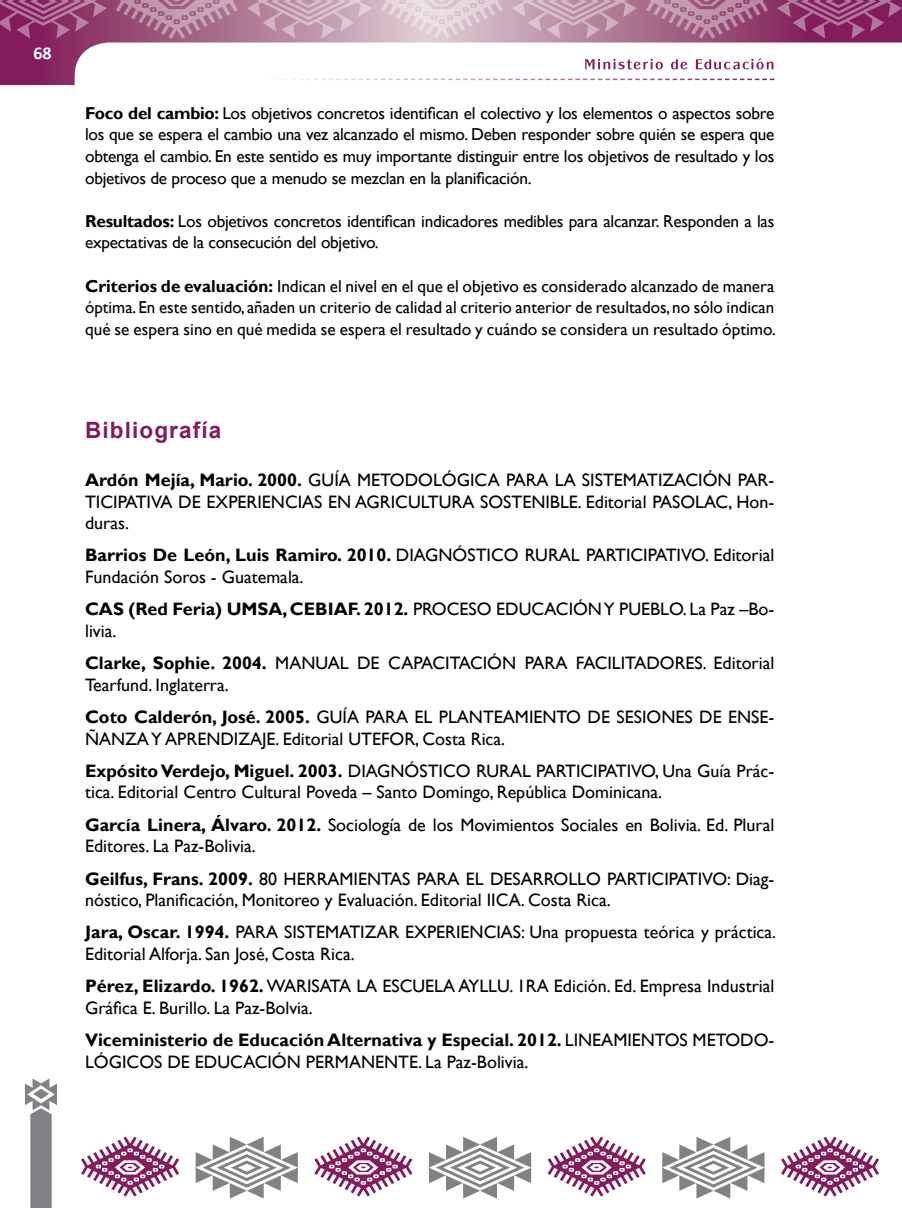
<style>
.page{position:relative;width:902px;height:1208px;background:#fff}
.page>*{position:absolute;margin:0;border:0;box-sizing:border-box;transform-origin:0 0}
.t1{font:700 22.5px "Arial";letter-spacing:.05em;color:#831c5c}
.t2{font:18px/21.6px "Gill Sans";color:#000}
.t3{font:700 18px "Calibri";color:#fff}
.t4{font:17.25px/21.6px "Gill Sans";letter-spacing:-.015em;color:#000;text-align:justify}
.s1{font-weight:700}
</style>
<div class="page">
<svg style="left:0;top:0;width:901px;height:85px"></svg>
<svg style="left:25px;top:1078px;width:32px;height:130px"></svg>
<svg style="left:89px;top:79px;width:685px;height:1px"></svg>
<svg style="left:81px;top:1136px;width:98px;height:60px"></svg>
<svg style="left:314px;top:1136px;width:98px;height:60px"></svg>
<svg style="left:547px;top:1136px;width:98px;height:60px"></svg>
<svg style="left:781px;top:1136px;width:98px;height:60px"></svg>
<svg style="left:195px;top:1136px;width:103px;height:62px"></svg>
<svg style="left:429px;top:1136px;width:102px;height:62px"></svg>
<svg style="left:662px;top:1136px;width:102px;height:62px"></svg>
<svg style="left:381px;top:0;width:122px;height:39px;background:#ddc9d2"></svg>
<svg style="left:116px;top:0;width:122px;height:39px;background:#ad7592"></svg>
<svg style="left:645px;top:0;width:123px;height:39px;background:#a86c8c"></svg>
<svg style="left:247px;top:0;width:125px;height:39px;background:#c6a1b3"></svg>
<svg style="left:0;top:0;width:107px;height:39px;background:#954374"></svg>
<svg style="left:776px;top:0;width:125px;height:39px;background:#91396f"></svg>
<svg style="left:512px;top:0;width:125px;height:39px;background:#c199ac"></svg>
<svg style="left:585px;top:58px;width:188px;height:11px"></svg>
<p class="t3" style="left:33px;top:41px;width:20px">68</p>
<p class="t4" style="left:85px;top:103px;width:690px"><span class="s1">Foco del cambio:</span> Los objetivos concretos identifican el colectivo y los elementos o aspectos sobre los que se espera el cambio una vez alcanzado el mismo. Deben responder sobre quién se espera que obtenga el cambio. En este sentido es muy importante distinguir entre los objetivos de resultado y los objetivos de proceso que a menudo se mezclan en la planificación.</p>
<p class="t4" style="left:85px;top:210px;width:690px"><span class="s1">Resultados:</span> Los objetivos concretos identifican indicadores medibles para alcanzar. Responden a las expectativas de la consecución del objetivo.</p>
<p class="t4" style="left:85px;top:275px;width:692px"><span class="s1">Criterios de evaluación:</span> Indican el nivel en el que el objetivo es considerado alcanzado de manera óptima. En este sentido, añaden un criterio de calidad al criterio anterior de resultados, no sólo indican qué se espera sino en qué medida se espera el resultado y cuándo se considera un resultado óptimo.</p>
<p class="t1" style="left:85px;top:415px;width:138px">Bibliografía</p>
<p class="t2" style="left:85px;top:469px;width:690px;text-align:justify"><span class="s1">Ardón Mejía, Mario. 2000.</span> GUÍA METODOLÓGICA PARA LA SISTEMATIZACIÓN PAR-TICIPATIVA DE EXPERIENCIAS EN AGRICULTURA SOSTENIBLE. Editorial PASOLAC, Hon&shy;duras.</p>
<p class="t2" style="left:85px;top:545px;width:690px"><span class="s1">Barrios De León, Luis Ramiro. 2010.</span> DIAGNÓSTICO RURAL PARTICIPATIVO. Editorial<br>Fundación Soros - Guatemala.</p>
<p class="t2" style="left:85px;top:599px;width:690px"><span class="s1">CAS (Red Feria) UMSA, CEBIAF. 2012.</span> PROCESO EDUCACIÓN Y PUEBLO. La Paz –Bo&shy;livia.</p>
<p class="t2" style="left:85px;top:652px;width:690px"><span class="s1">Clarke, Sophie. 2004.</span> MANUAL DE CAPACITACIÓN PARA FACILITADORES. Editorial<br>Tearfund. Inglaterra.</p>
<p class="t2" style="left:85px;top:706px;width:690px"><span class="s1">Coto Calderón, José. 2005.</span> GUÍA PARA EL PLANTEAMIENTO DE SESIONES DE ENSE-<br>ÑANZA Y APRENDIZAJE. Editorial UTEFOR, Costa Rica.</p>
<p class="t2" style="left:85px;top:760px;width:690px"><span class="s1">Expósito Verdejo, Miguel. 2003.</span> DIAGNÓSTICO RURAL PARTICIPATIVO, Una Guía Prác&shy;tica. Editorial Centro Cultural Poveda – Santo Domingo, República Dominicana.</p>
<p class="t2" style="left:85px;top:814px;width:690px"><span class="s1">García Linera, Álvaro. 2012.</span> Sociología de los Movimientos Sociales en Bolivia. Ed. Plural<br>Editores. La Paz-Bolivia.</p>
<p class="t2" style="left:85px;top:868px;width:690px"><span class="s1">Geilfus, Frans. 2009.</span> 80 HERRAMIENTAS PARA EL DESARROLLO PARTICIPATIVO: Diag&shy;nóstico, Planificación, Monitoreo y Evaluación. Editorial IICA. Costa Rica.</p>
<p class="t2" style="left:85px;top:922px;width:692px"><span class="s1">Jara, Oscar. 1994.</span> PARA SISTEMATIZAR EXPERIENCIAS: Una propuesta teórica y práctica.<br>Editorial Alforja. San José, Costa Rica.</p>
<p class="t2" style="left:85px;top:975px;width:690px"><span class="s1">Pérez, Elizardo. 1962.</span> WARISATA LA ESCUELA AYLLU. 1RA Edición. Ed. Empresa Industrial<br>Gráfica E. Burillo. La Paz-Bolvia.</p>
<p class="t2" style="left:85px;top:1029px;width:690px"><span class="s1">Viceministerio de Educación Alternativa y Especial. 2012.</span> LINEAMIENTOS METODO-<br>LÓGICOS DE EDUCACIÓN PERMANENTE. La Paz-Bolivia.</p>
</div>
